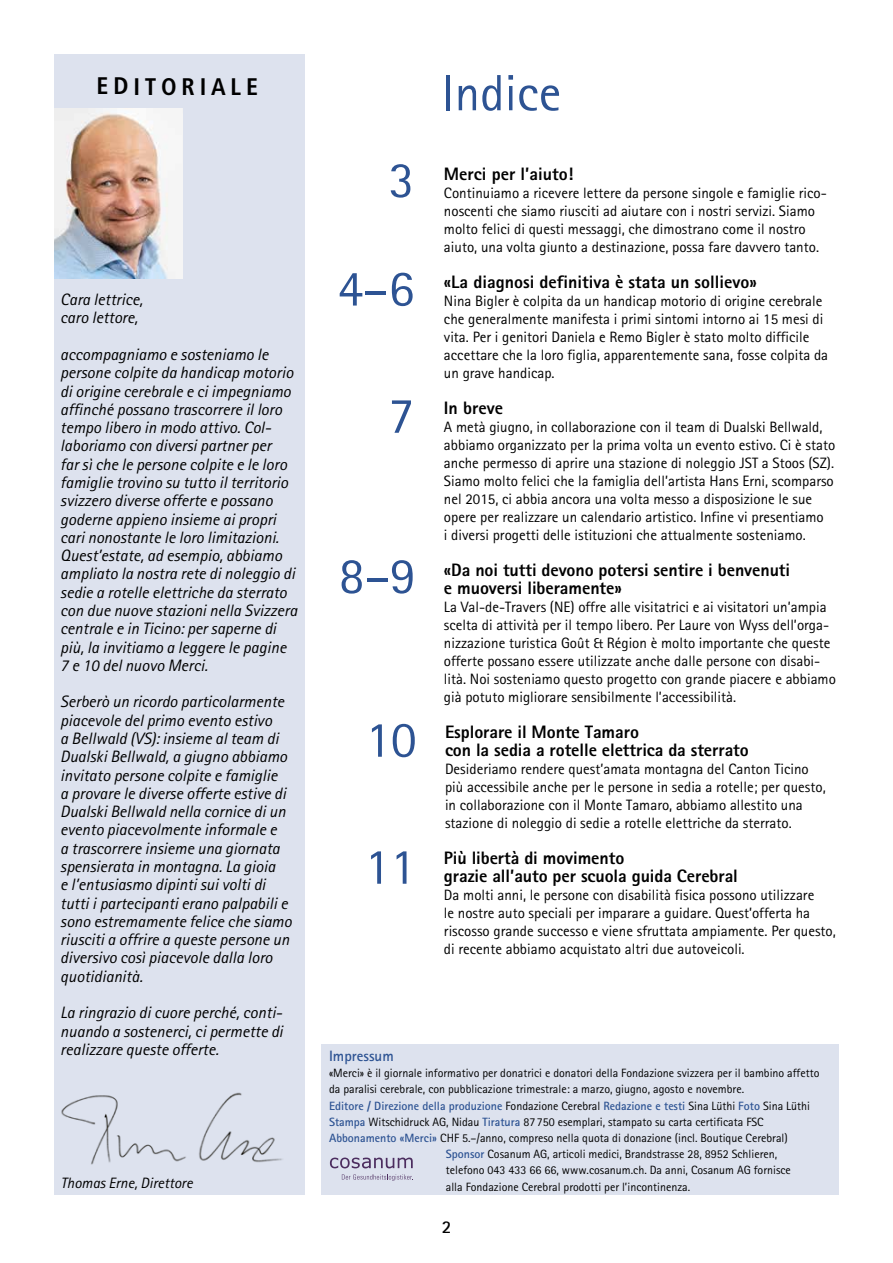
<style>
.page{position:relative;width:893px;height:1263px;background:#fff}
.page>*{position:absolute;margin:0;border:0;box-sizing:border-box;transform-origin:0 0}
.t1{font:51px/108.4px "Rotis Sans Serif";color:#2d5393;text-align:right}
.t2{font:700 condensed 24px "Frutiger";letter-spacing:.2em;color:#000}
.t3{font:800 18px/18px "Rotis Sans Serif";letter-spacing:-.005em;color:#000}
.t4{font:700 18px "Rotis Sans Serif";color:#000}
.t5{font:italic 16.5px/18.3px "Rotis Sans Serif";color:#000}
.t6{font:15px/18px "Rotis Sans Serif";color:#000}
.t7{font:italic 15px "Rotis Sans Serif";color:#000}
.t8{font:700 15px "Rotis Sans Serif";color:#2d5393}
.t9{font:12px "Rotis Sans Serif";color:#000}
.t10{font:700 12px "Rotis Sans Serif";color:#2d5393}
.s1{font-weight:400;color:#000}
.s2{font-weight:700;color:#2d5393}
</style>
<div class="page">
<div style="left:54px;top:54px;width:250px;height:1141px;background:#dde2ee"></div>
<img style="left:54px;top:108px;width:129px;height:170px">
<img style="left:61px;top:1092px;width:222px;height:73px">
<div style="left:322px;top:1044px;width:517px;height:151px;background:#dde2ee"></div>
<svg style="left:342px;top:1174px;width:71px;height:7px"></svg>
<svg style="left:330px;top:1157px;width:83px;height:11px"></svg>
<h2 class="t2" style="left:97px;top:72px;width:163px">EDITORIALE</h2>
<p class="t5" style="left:60px;top:291px;width:84px">Cara lettrice, caro lettore,</p>
<p class="t5" style="left:60px;top:345px;width:239px">accompagniamo e sosteniamo le persone colpite da handicap motorio di origine cerebrale e ci impegniamo affinché possano trascorrere il loro tempo libero in modo attivo. Col&shy;laboriamo con diversi partner per<br>far sì che le persone colpite e le loro famiglie trovino su tutto il territorio svizzero diverse offerte e possano goderne appieno insieme ai propri cari nonostante le loro limitazioni.<br>Quest’estate, ad esempio, abbiamo ampliato la nostra rete di noleggio di sedie a rotelle elettriche da sterrato con due nuove stazioni nella Svizzera centrale e in Ticino: per saperne di più, la invitiamo a leggere le pagine 7 e 10 del nuovo Merci.</p>
<p class="t5" style="left:60px;top:693px;width:233px">Serberò un ricordo particolarmente piacevole del primo evento estivo<br>a Bellwald (VS): insieme al team di Dualski Bellwald, a giugno abbiamo invitato persone colpite e famiglie<br>a provare le diverse offerte estive di Dualski Bellwald nella cornice di un evento piacevolmente informale e<br>a trascorrere insieme una giornata spensierata in montagna. La gioia<br>e l’entusiasmo dipinti sui volti di tutti i partecipanti erano palpabili e sono estremamente felice che siamo riusciti a offrire a queste persone un diversivo così piacevole dalla loro quotidianità.</p>
<p class="t5" style="left:60px;top:1004px;width:224px;text-align:justify">La ringrazio di cuore perché, conti&shy;nuando a sostenerci, ci permette di realizzare queste offerte.</p>
<p class="t7" style="left:61px;top:1174px;width:133px">Thomas Erne, Direttore</p>
<h1 class="t1" style="left:338px;top:125px;width:78px">3<br>4–6</h1>
<h1 class="t1" style="left:389px;top:361px;width:27px">7</h1>
<h1 class="t1" style="left:339px;top:521px;width:78px">8–9</h1>
<h1 class="t1" style="left:365px;top:685px;width:52px">10</h1>
<h1 class="t1" style="left:365px;top:812px;width:52px">11</h1>
<h1 class="t1" style="left:441px;top:38px;width:121px">Indice</h1>
<p class="t3" style="left:444px;top:165px;width:131px">Merci per l’aiuto!</p>
<p class="t6" style="left:444px;top:184px;width:384px">Continuiamo a ricevere lettere da persone singole e famiglie rico&shy;noscenti che siamo riusciti ad aiutare con i nostri servizi. Siamo molto felici di questi messaggi, che dimostrano come il nostro aiuto, una volta giunto a destinazione, possa fare davvero tanto.</p>
<p class="t3" style="left:444px;top:273px;width:314px">«La diagnosi definitiva è stata un sollievo»</p>
<p class="t6" style="left:444px;top:292px;width:386px">Nina Bigler è colpita da un handicap motorio di origine cerebrale che generalmente manifesta i primi sintomi intorno ai 15 mesi di vita. Per i genitori Daniela e Remo Bigler è stato molto difficile accettare che la loro figlia, apparentemente sana, fosse colpita da un grave handicap.</p>
<p class="t3" style="left:444px;top:399px;width:61px">In breve</p>
<p class="t6" style="left:444px;top:418px;width:393px">A metà giugno, in collaborazione con il team di Dualski Bellwald, abbiamo organizzato per la prima volta un evento estivo. Ci è stato anche permesso di aprire una stazione di noleggio JST a Stoos (SZ).<br>Siamo molto felici che la famiglia dell’artista Hans Erni, scomparso nel 2015, ci abbia ancora una volta messo a disposizione le sue opere per realizzare un calendario artistico. Infine vi presentiamo<br>i diversi progetti delle istituzioni che attualmente sosteniamo.</p>
<p class="t3" style="left:444px;top:561px;width:348px">«Da noi tutti devono potersi sentire i benvenuti e muoversi liberamente»</p>
<p class="t6" style="left:444px;top:598px;width:393px">La Val-de-Travers (NE) offre alle visitatrici e ai visitatori un’ampia scelta di attività per il tempo libero. Per Laure von Wyss dell’orga&shy;nizzazione turistica Goût &amp; Région è molto importante che queste offerte possano essere utilizzate anche dalle persone con disabi&shy;lità. Noi sosteniamo questo progetto con grande piacere e abbiamo già potuto migliorare sensibilmente l’accessibilità.</p>
<p class="t3" style="left:445px;top:723px;width:305px">Esplorare il Monte Tamaro<br>con la sedia a rotelle elettrica da sterrato</p>
<p class="t6" style="left:445px;top:760px;width:382px">Desideriamo rendere quest’amata montagna del Canton Ticino più accessibile anche per le persone in sedia a rotelle; per questo, in collaborazione con il Monte Tamaro, abbiamo allestito una stazione di noleggio di sedie a rotelle elettriche da sterrato.</p>
<p class="t3" style="left:444px;top:849px;width:295px">Più libertà di movimento<br>grazie all’auto per scuola guida Cerebral</p>
<p class="t6" style="left:444px;top:886px;width:393px">Da molti anni, le persone con disabilità fisica possono utilizzare<br>le nostre auto speciali per imparare a guidare. Quest’offerta ha riscosso grande successo e viene sfruttata ampiamente. Per questo, di recente abbiamo acquistato altri due autoveicoli.</p>
<p class="t8" style="left:329px;top:1046px;width:66px">Impressum</p>
<p class="t9" style="left:329px;top:1066px;width:492px">«Merci» è il giornale informativo per donatrici e donatori della Fondazione svizzera per il bambino affetto</p>
<p class="t9" style="left:329px;top:1082px;width:417px">da paralisi cerebrale, con pubblicazione trimestrale: a marzo, giugno, agosto e novembre.</p>
<p class="t10" style="left:329px;top:1098px;width:482px">Editore / Direzione della produzione <span class="s1">Fondazione Cerebral</span> Redazione e testi <span class="s1">Sina Lüthi</span> Foto <span class="s1">Sina Lüthi</span></p>
<p class="t9" style="left:329px;top:1115px;width:436px"><span class="s2">Stampa</span> Witschidruck AG, Nidau <span class="s2">Tiratura</span> 87 750 esemplari, stampato su carta certificata FSC</p>
<p class="t9" style="left:329px;top:1131px;width:460px"><span class="s2">Abbonamento «Merci»</span> CHF 5.–/anno, compreso nella quota di donazione (incl. Boutique Cerebral)</p>
<p class="t9" style="left:446px;top:1147px;width:333px"><span class="s2">Sponsor</span> Cosanum AG, articoli medici, Brandstrasse 28, 8952 Schlieren,</p>
<p class="t9" style="left:446px;top:1163px;width:347px">telefono 043 433 66 66, www.cosanum.ch. Da anni, Cosanum AG fornisce</p>
<p class="t9" style="left:446px;top:1179px;width:246px">alla Fondazione Cerebral prodotti per l’incontinenza.</p>
<p class="t4" style="left:442px;top:1215px;width:11px">2</p>
</div>
